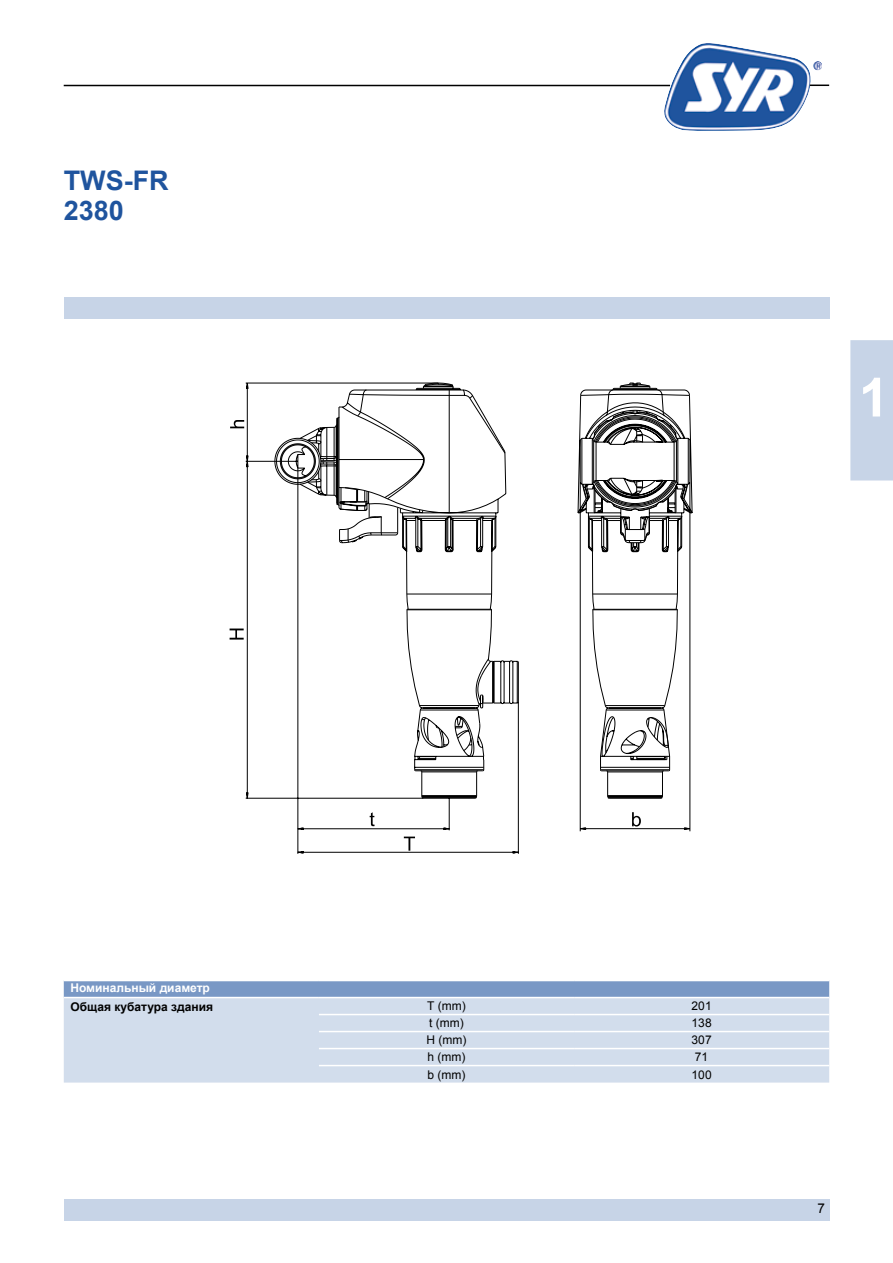
<style>
.page{position:relative;width:893px;height:1263px;background:#fff}
.page>*{position:absolute;margin:0;border:0;box-sizing:border-box;transform-origin:0 0}
.t1{font:700 54px "Arial";color:#fff}
.t2{font:700 27px/30px "Arial";color:#1f549e}
.t3{font:12px "Arial";color:#000}
.t4{font:700 12px "Arial";color:#000}
.t5{font:700 12px "Arial";color:#fff}
</style>
<div class="page">
<div style="left:64px;top:298px;width:765px;height:21px;background:#c7d4e7"></div>
<div style="left:64px;top:1199px;width:765px;height:21px;background:#c7d4e7"></div>
<img style="left:663px;top:43px;width:159px;height:87px">
<hr style="left:64px;top:85px;width:606px;height:1px;background:#000">
<svg style="left:810px;top:85px;width:19px;height:1px"></svg>
<svg style="left:64px;top:981px;width:765px;height:16px;background:#7d9bc6"></svg>
<div style="left:64px;top:998px;width:765px;height:84px;background:#d2ddec"></div>
<hr style="left:319px;top:1014px;width:255px;height:1px;background:#fff">
<hr style="left:574px;top:1014px;width:255px;height:1px;background:#fff">
<hr style="left:319px;top:1031px;width:255px;height:1px;background:#fff">
<hr style="left:574px;top:1031px;width:255px;height:1px;background:#fff">
<hr style="left:319px;top:1048px;width:255px;height:1px;background:#fff">
<hr style="left:574px;top:1048px;width:255px;height:1px;background:#fff">
<hr style="left:319px;top:1065px;width:255px;height:1px;background:#fff">
<hr style="left:574px;top:1065px;width:255px;height:1px;background:#fff">
<svg style="left:245px;top:382px;width:274px;height:472px"></svg>
<svg style="left:274px;top:382px;width:245px;height:417px"></svg>
<svg style="left:404px;top:836px;width:11px;height:15px"></svg>
<svg style="left:370px;top:812px;width:5px;height:14px"></svg>
<svg style="left:230px;top:628px;width:14px;height:12px"></svg>
<svg style="left:230px;top:420px;width:14px;height:8px"></svg>
<svg style="left:577px;top:405px;width:116px;height:427px"></svg>
<svg style="left:580px;top:382px;width:111px;height:417px"></svg>
<svg style="left:632px;top:812px;width:9px;height:14px"></svg>
<div style="left:850px;top:340px;width:43px;height:140px;background:#c7d4e7"></div>
<h2 class="t2" style="left:64px;top:166px;width:106px">TWS-FR<br>2380</h2>
<h1 class="t1" style="left:859px;top:362px;width:32px">1</h1>
<p class="t5" style="left:70px;top:979px;width:141px">Номинальный диаметр</p>
<p class="t4" style="left:70px;top:999px;width:144px">Общая кубатура здания</p>
<p class="t3" style="left:427px;top:998px;width:40px">T (mm)</p>
<p class="t3" style="left:692px;top:998px;width:22px">201</p>
<p class="t3" style="left:429px;top:1015px;width:36px">t (mm)</p>
<p class="t3" style="left:692px;top:1015px;width:22px">138</p>
<p class="t3" style="left:426px;top:1032px;width:41px">H (mm)</p>
<p class="t3" style="left:692px;top:1032px;width:22px">307</p>
<p class="t3" style="left:427px;top:1049px;width:39px">h (mm)</p>
<p class="t3" style="left:695px;top:1049px;width:15px">71</p>
<p class="t3" style="left:427px;top:1067px;width:39px">b (mm)</p>
<p class="t3" style="left:692px;top:1067px;width:22px">100</p>
</div>
